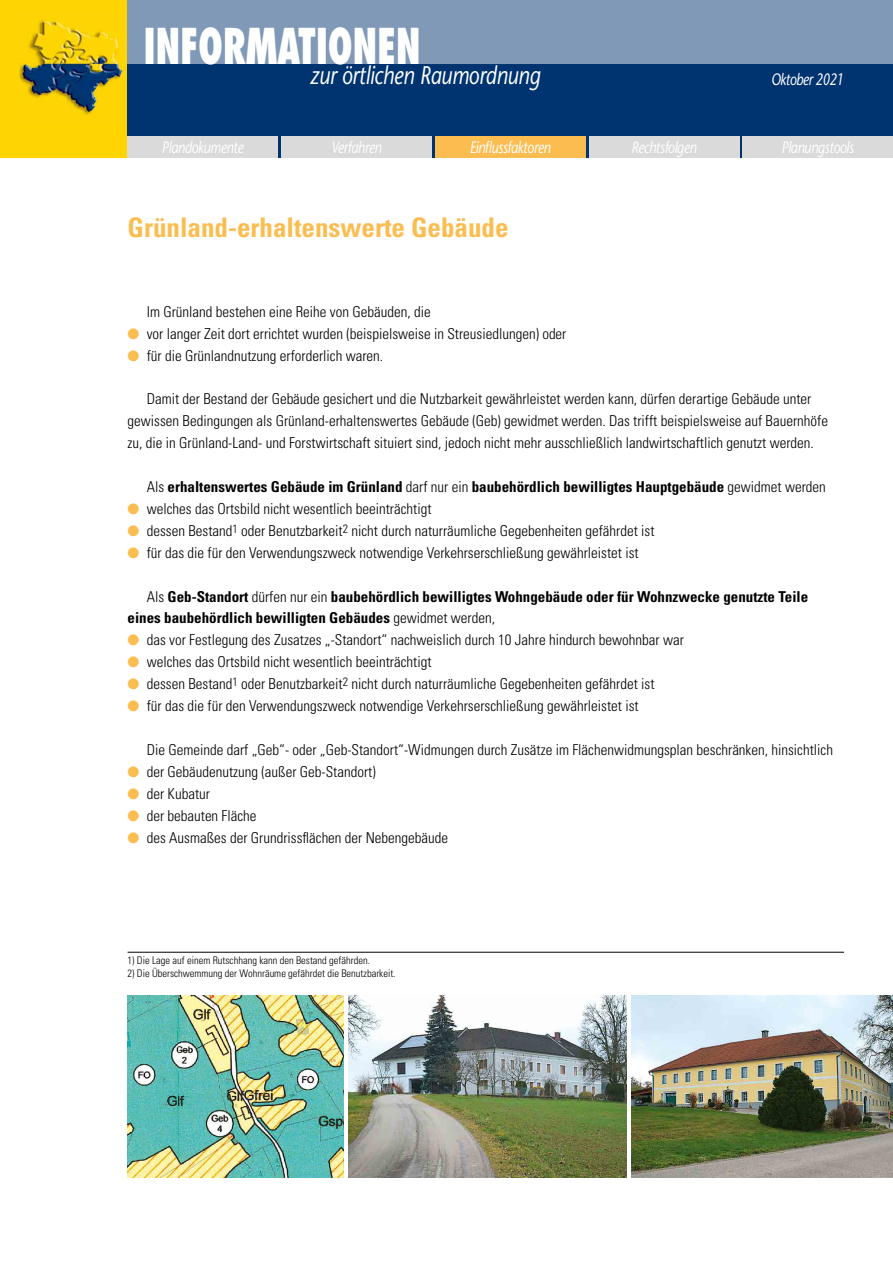
<style>
.page{position:relative;width:893px;height:1263px;background:#fff}
.page>*{position:absolute;margin:0;border:0;box-sizing:border-box;transform-origin:0 0}
.t1{font:800 condensed 48px "Futura";letter-spacing:-.01em;color:#fff;scale:.8 1}
.t2{font:700 condensed 27px "Univers LT";color:#fbbd50}
.t3{font:italic 25.5px "Stone Sans";letter-spacing:-.01em;color:#fff;scale:.8 1}
.t4{font:italic 16.5px "Stone Sans";letter-spacing:-.03em;color:#fff;scale:.8 1}
.t5{font:300 condensed 15px/21.9px "Univers LT";color:#000}
.t6{font:700 condensed 15px/21.9px "Univers LT";color:#000}
.t7{font:300 condensed 10.5px "Univers LT";color:#000}
.s1{color:#fbbd50}
.s2{font-weight:300}
</style>
<div class="page">
<div style="left:0;top:0;width:128px;height:157px;background:#ffd400"></div>
<img style="left:19px;top:11px;width:109px;height:113px">
<div style="left:128px;top:0;width:765px;height:157px;background:#003470"></div>
<div style="left:128px;top:0;width:765px;height:64px;background:#7f99b7"></div>
<div style="left:128px;top:136px;width:150px;height:21px;background:#dadada"></div>
<div style="left:281px;top:136px;width:151px;height:21px;background:#dadada"></div>
<div style="left:435px;top:136px;width:150px;height:21px;background:#fbbd50"></div>
<div style="left:589px;top:136px;width:150px;height:21px;background:#dadada"></div>
<div style="left:743px;top:136px;width:150px;height:21px;background:#dadada"></div>
<hr style="left:128px;top:952px;width:716px;height:1px;background:#000">
<img style="left:349px;top:995px;width:278px;height:183px">
<img style="left:632px;top:995px;width:261px;height:183px">
<img style="left:128px;top:995px;width:215px;height:183px">
<h1 class="t1" style="left:144px;top:16px;width:348px">INFORMATIONEN</h1>
<h3 class="t3" style="left:309px;top:60px;width:290px">zur örtlichen Raumordnung</h3>
<p class="t4" style="left:771px;top:69px;width:93px">Oktober 2021</p>
<p class="t4" style="left:162px;top:137px;width:103px">Plandokumente</p>
<p class="t4" style="left:331px;top:137px;width:65px">Verfahren</p>
<p class="t4" style="left:470px;top:137px;width:103px">Einflussfaktoren</p>
<p class="t4" style="left:631px;top:137px;width:83px">Rechtsfolgen</p>
<p class="t4" style="left:782px;top:137px;width:92px">Planungstools</p>
<h2 class="t2" style="left:128px;top:211px;width:382px">Grünland-erhaltenswerte Gebäude</h2>
<p class="t5" style="left:147px;top:301px;width:285px">Im Grünland bestehen eine Reihe von Gebäuden, die</p>
<p class="t5" style="left:128px;top:322px;width:440px"><span class="s1">●</span> vor langer Zeit dort errichtet wurden (beispielsweise in Streusiedlungen) oder</p>
<p class="t5" style="left:128px;top:344px;width:257px"><span class="s1">●</span> für die Grünlandnutzung erforderlich waren.</p>
<p class="t5" style="left:128px;top:388px;width:702px;text-indent:19px">Damit der Bestand der Gebäude gesichert und die Nutzbarkeit gewährleistet werden kann, dürfen derartige Gebäude unter gewissen Bedingungen als Grünland-erhaltenswertes Gebäude (Geb) gewidmet werden. Das trifft beispielsweise auf Bauernhöfe zu, die in Grünland-Land- und Forstwirtschaft situiert sind, jedoch nicht mehr ausschließlich landwirtschaftlich genutzt werden.</p>
<p class="t6" style="left:147px;top:476px;width:681px"><span class="s2">Als</span> erhaltenswertes Gebäude im Grünland <span class="s2">darf nur ein</span> baubehördlich bewilligtes Hauptgebäude <span class="s2">gewidmet werden</span></p>
<p class="t5" style="left:128px;top:498px;width:306px"><span class="s1">●</span> welches das Ortsbild nicht wesentlich beeinträchtigt</p>
<p class="t5" style="left:128px;top:520px;width:529px"><span class="s1">●</span> dessen Bestand<sup>1</sup> oder Benutzbarkeit<sup>2</sup> nicht durch naturräumliche Gegebenheiten gefährdet ist</p>
<p class="t5" style="left:128px;top:541px;width:513px"><span class="s1">●</span> für das die für den Verwendungszweck notwendige Verkehrserschließung gewährleistet ist</p>
<p class="t6" style="left:128px;top:585px;width:682px;text-indent:19px"><span class="s2">Als</span> Geb-Standort <span class="s2">dürfen nur ein</span> baubehördlich bewilligtes Wohngebäude oder für Wohnzwecke genutzte Teile eines baubehördlich bewilligten Gebäudes <span class="s2">gewidmet werden,</span></p>
<p class="t5" style="left:128px;top:629px;width:558px"><span class="s1">●</span> das vor Festlegung des Zusatzes „-Standort“ nachweislich durch 10 Jahre hindurch bewohnbar war</p>
<p class="t5" style="left:128px;top:651px;width:306px"><span class="s1">●</span> welches das Ortsbild nicht wesentlich beeinträchtigt</p>
<p class="t5" style="left:128px;top:673px;width:529px"><span class="s1">●</span> dessen Bestand<sup>1</sup> oder Benutzbarkeit<sup>2</sup> nicht durch naturräumliche Gegebenheiten gefährdet ist</p>
<p class="t5" style="left:128px;top:695px;width:513px"><span class="s1">●</span> für das die für den Verwendungszweck notwendige Verkehrserschließung gewährleistet ist</p>
<p class="t5" style="left:147px;top:739px;width:688px">Die Gemeinde darf „Geb“- oder „Geb-Standort“-Widmungen durch Zusätze im Flächenwidmungsplan beschränken, hinsichtlich</p>
<p class="t5" style="left:128px;top:760px;width:250px"><span class="s1">●</span> der Gebäudenutzung (außer Geb-Standort)</p>
<p class="t5" style="left:128px;top:782px;width:84px"><span class="s1">●</span> der Kubatur</p>
<p class="t5" style="left:128px;top:804px;width:131px"><span class="s1">●</span> der bebauten Fläche</p>
<p class="t5" style="left:128px;top:826px;width:322px"><span class="s1">●</span> des Ausmaßes der Grundrissflächen der Nebengebäude</p>
<p class="t7" style="left:128px;top:954px;width:244px">1) Die Lage auf einem Rutschhang kann den Bestand gefährden.</p>
<p class="t7" style="left:128px;top:967px;width:270px">2) Die Überschwemmung der Wohnräume gefährdet die Benutzbarkeit.</p>
</div>
